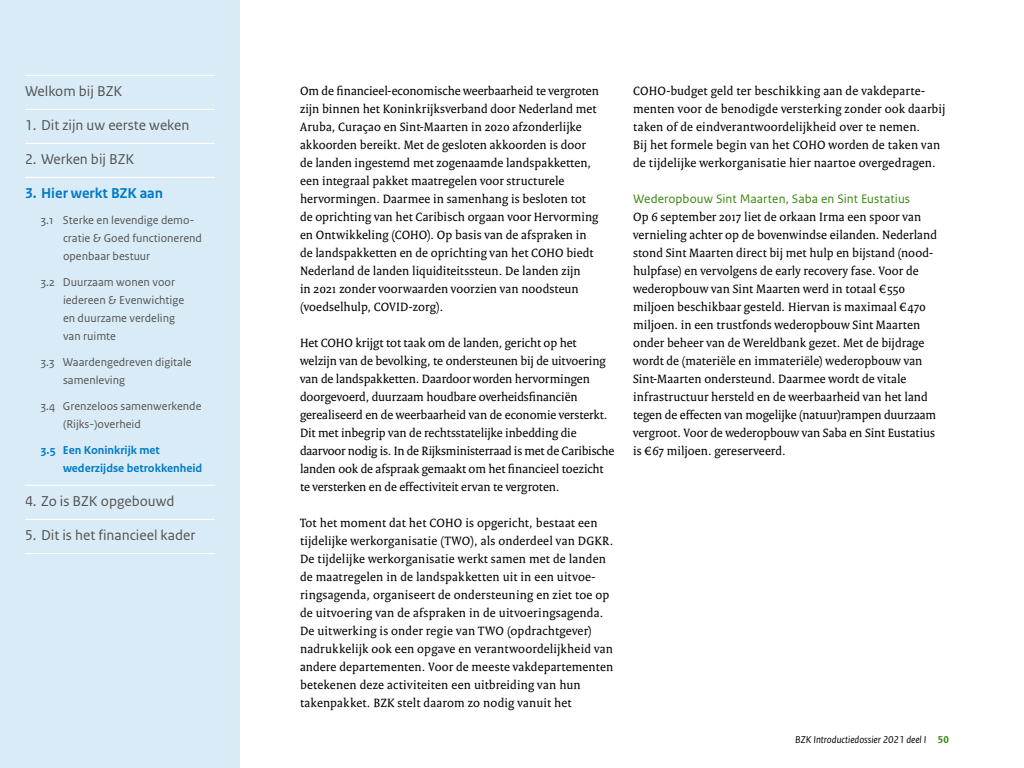
<style>
.page{position:relative;width:1024px;height:768px;background:#fff}
.page>*{position:absolute;margin:0;border:0;box-sizing:border-box;transform-origin:0 0}
.t1{font:15px "Rijksoverheid Sans Text";color:#535353}
.t2{font:700 15px "Rijksoverheid Sans Text";color:#007bc7}
.Brood_tekst_Brood_SLC_hyph_20{font:13px/18px "Rijksoverheid Serif";letter-spacing:.015em;color:#000}
.Brood_tekst_Brood_SLC_hyph_10{font:13px/18px "Rijksoverheid Serif";letter-spacing:.005em;color:#000}
.Brood_tekst_Broodtekst{font:13px/18px "Rijksoverheid Serif";letter-spacing:.005em;color:#000}
.Brood_tekst_Brood_SLC_hyph_0{font:13px/18px "Rijksoverheid Serif";letter-spacing:-.005em;color:#000}
.Tussenkop_2{font:13px "Rijksoverheid Sans Text";letter-spacing:.005em;color:#39870c}
.t3{font:12px/18px "Rijksoverheid Sans Text";color:#535353}
.t4{font:700 12px/18px "Rijksoverheid Sans Text";color:#007bc7}
.t5{font:italic 10.5px "Rijksoverheid Sans Text";color:#000}
.s1{font-weight:700;font-style:normal;color:#39870c}
</style>
<div class="page">
<div style="left:0;top:0;width:240px;height:768px;background:#d9ebf7"></div>
<hr style="left:25px;top:75px;width:190px;height:1px;background:#fff">
<hr style="left:25px;top:109px;width:190px;height:1px;background:#fff">
<hr style="left:25px;top:143px;width:190px;height:1px;background:#fff">
<hr style="left:25px;top:177px;width:190px;height:1px;background:#fff">
<hr style="left:25px;top:485px;width:190px;height:1px;background:#fff">
<hr style="left:25px;top:519px;width:190px;height:1px;background:#fff">
<hr style="left:25px;top:553px;width:190px;height:1px;background:#fff">
<p class="t1" style="left:25px;top:83px;width:99px">Welkom bij BZK</p>
<p class="t1" style="left:25px;top:117px;width:166px">1. Dit zijn uw eerste weken</p>
<p class="t1" style="left:25px;top:151px;width:111px">2. Werken bij BZK</p>
<p class="t2" style="left:25px;top:185px;width:140px">3. Hier werkt BZK aan</p>
<p class="t3" style="left:63px;top:211px;width:140px;text-indent:-22px">3.1 Sterke en levendige demo&shy;cratie &amp; Goed functionerend openbaar bestuur</p>
<p class="t3" style="left:63px;top:273px;width:123px;text-indent:-22px">3.2 Duurzaam wonen voor iedereen &amp; Evenwichtige en duurzame verdeling van ruimte</p>
<p class="t3" style="left:63px;top:353px;width:130px;text-indent:-22px">3.3 Waardengedreven digitale samenleving</p>
<p class="t3" style="left:63px;top:397px;width:140px;text-indent:-22px">3.4 Grenzeloos samenwerkende (Rijks-)overheid</p>
<p class="t4" style="left:63px;top:441px;width:141px;text-indent:-22px">3.5 Een Koninkrijk met wederzijdse betrokkenheid</p>
<p class="t1" style="left:25px;top:493px;width:151px">4. Zo is BZK opgebouwd</p>
<p class="t1" style="left:25px;top:527px;width:172px">5. Dit is het financieel kader</p>
<p class="Brood_tekst_Broodtekst" style="left:300px;top:81px;width:300px">Om de financieel-economische weerbaarheid te vergroten zijn binnen het Koninkrijksverband door Nederland met Aruba, Curaçao en Sint-Maarten in 2020 afzonderlijke akkoorden bereikt. Met de gesloten akkoorden is door de landen ingestemd met zogenaamde landspakketten, een integraal pakket maatregelen voor structurele hervormingen. Daarmee in samenhang is besloten tot de oprichting van het Caribisch orgaan voor Hervorming en Ontwikkeling (COHO). Op basis van de afspraken in de landspakketten en de oprichting van het COHO biedt Nederland de landen liquiditeitssteun. De landen zijn<br>in 2021 zonder voorwaarden voorzien van noodsteun (voedselhulp, COVID-zorg).</p>
<p class="Brood_tekst_Brood_SLC_hyph_0" style="left:300px;top:333px;width:316px">Het COHO krijgt tot taak om de landen, gericht op het welzijn van de bevolking, te ondersteunen bij de uitvoering van de landspakketten. Daardoor worden hervormingen doorgevoerd, duurzaam houdbare overheidsfinanciën gerealiseerd en de weerbaarheid van de economie versterkt.<br>Dit met inbegrip van de rechtsstatelijke inbedding die daarvoor nodig is. In de Rijksministerraad is met de Caribische landen ook de afspraak gemaakt om het financieel toezicht te versterken en de effectiviteit ervan te vergroten.</p>
<p class="Brood_tekst_Brood_SLC_hyph_20" style="left:300px;top:513px;width:315px">Tot het moment dat het COHO is opgericht, bestaat een tijdelijke werkorganisatie (TWO), als onderdeel van DGKR.<br>De tijdelijke werkorganisatie werkt samen met de landen de maatregelen in de landspakketten uit in een uitvoe&shy;ringsagenda, organiseert de ondersteuning en ziet toe op de uitvoering van de afspraken in de uitvoeringsagenda.<br>De uitwerking is onder regie van TWO (opdrachtgever) nadrukkelijk ook een opgave en verantwoordelijkheid van andere departementen. Voor de meeste vakdepartementen betekenen deze activiteiten een uitbreiding van hun takenpakket. BZK stelt daarom zo nodig vanuit het</p>
<p class="Brood_tekst_Brood_SLC_hyph_20" style="left:633px;top:81px;width:314px">COHO-budget geld ter beschikking aan de vakdeparte&shy;menten voor de benodigde versterking zonder ook daarbij taken of de eindverantwoordelijkheid over te nemen.<br>Bij het formele begin van het COHO worden de taken van de tijdelijke werkorganisatie hier naartoe overgedragen.</p>
<h3 class="Tussenkop_2" style="left:633px;top:191px;width:279px">Wederopbouw Sint Maarten, Saba en Sint Eustatius</h3>
<p class="Brood_tekst_Brood_SLC_hyph_10" style="left:633px;top:207px;width:305px">Op 6 september 2017 liet de orkaan Irma een spoor van vernieling achter op de bovenwindse eilanden. Nederland stond Sint Maarten direct bij met hulp en bijstand (nood&shy;hulpfase) en vervolgens de early recovery fase. Voor de wederopbouw van Sint Maarten werd in totaal €550 miljoen beschikbaar gesteld. Hiervan is maximaal €470 miljoen. in een trustfonds wederopbouw Sint Maarten onder beheer van de Wereldbank gezet. Met de bijdrage wordt de (materiële en immateriële) wederopbouw van Sint-Maarten ondersteund. Daarmee wordt de vitale infrastructuur hersteld en de weerbaarheid van het land tegen de effecten van mogelijke (natuur)rampen duurzaam vergroot. Voor de wederopbouw van Saba en Sint Eustatius is €67 miljoen. gereserveerd.</p>
<p class="t5" style="left:795px;top:733px;width:155px">BZK Introductiedossier 2021 deel I <span class="s1">50</span></p>
</div>
